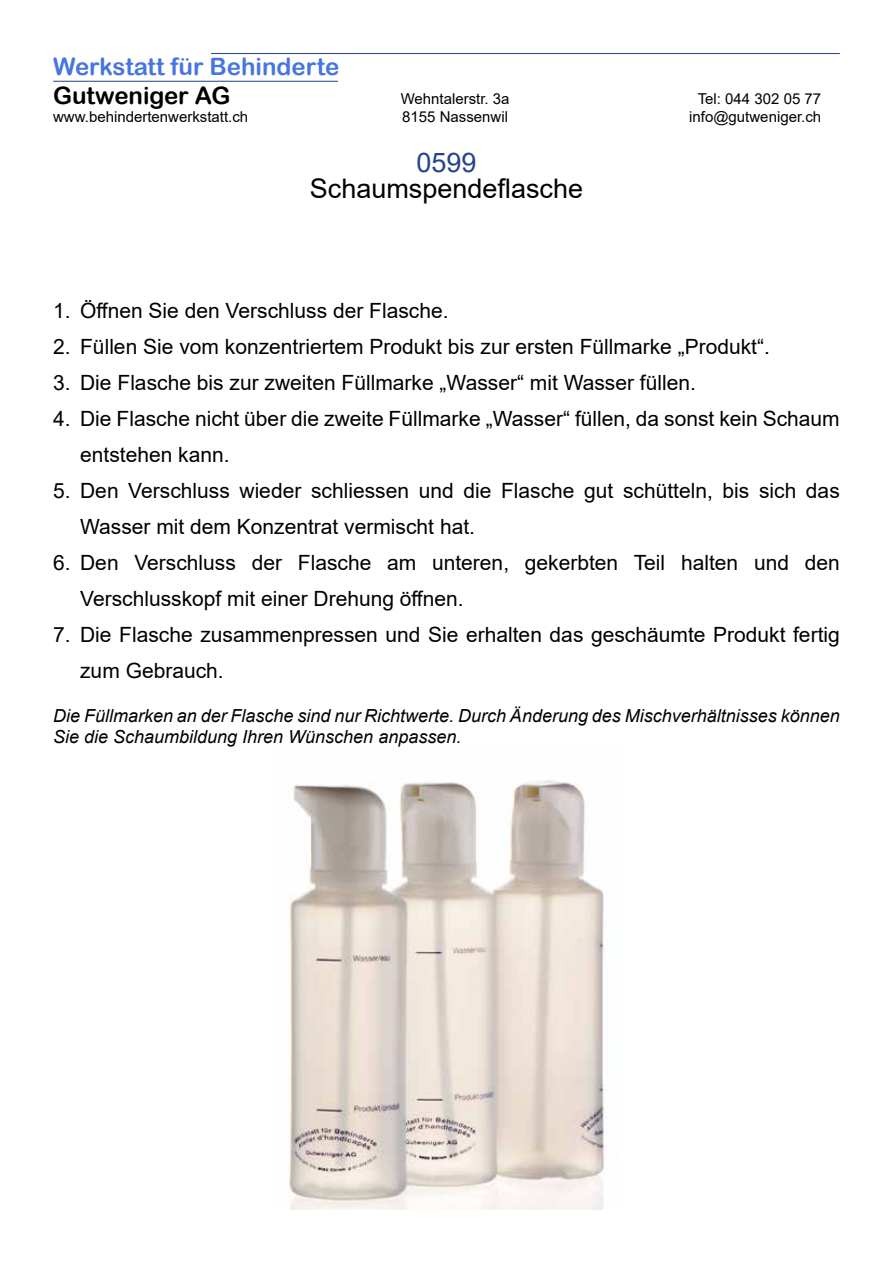
<style>
.page{position:relative;width:893px;height:1263px;background:#fff}
.page>*{position:absolute;margin:0;border:0;box-sizing:border-box;transform-origin:0 0}
.t1{font:27px "Arial";color:#000}
.t2{font:27px "Arial";color:#25408f}
.t3{font:24px "Arial Rounded MT Bold";color:#4675e1}
.t4{font:24px "Arial Rounded MT Bold";color:#000}
.t5{font:21px/36px "Arial";color:#000}
.t6{font:italic 18px/21.6px "Arial";color:#000}
.t7{font:15px "Arial";color:#000}
</style>
<div class="page">
<hr style="left:211px;top:53px;width:629px;height:1px;background:#25408f">
<hr style="left:53px;top:81px;width:285px;height:1px;background:#25408f">
<img style="left:288px;top:780px;width:319px;height:430px">
<p class="t3" style="left:53px;top:52px;width:288px">Werkstatt für Behinderte</p>
<p class="t4" style="left:53px;top:81px;width:179px">Gutweniger AG</p>
<p class="t7" style="left:401px;top:88px;width:110px">Wehntalerstr. 3a</p>
<p class="t7" style="left:698px;top:88px;width:125px">Tel: 044 302 05 77</p>
<p class="t7" style="left:53px;top:106px;width:197px">www.behindertenwerkstatt.ch</p>
<p class="t7" style="left:402px;top:106px;width:107px">8155 Nassenwil</p>
<p class="t7" style="left:689px;top:106px;width:133px">info@gutweniger.ch</p>
<p class="t2" style="left:416px;top:144px;width:62px">0599</p>
<p class="t1" style="left:310px;top:170px;width:275px">Schaumspendeflasche</p>
<p class="t5" style="left:53px;top:293px;width:397px">1. Öffnen Sie den Verschluss der Flasche.</p>
<p class="t5" style="left:53px;top:329px;width:718px">2. Füllen Sie vom konzentriertem Produkt bis zur ersten Füllmarke „Produkt“.</p>
<p class="t5" style="left:53px;top:365px;width:644px">3. Die Flasche bis zur zweiten Füllmarke „Wasser“ mit Wasser füllen.</p>
<p class="t5" style="left:80px;top:401px;width:761px;text-indent:-27px">4. Die Flasche nicht über die zweite Füllmarke „Wasser“ füllen, da sonst kein Schaum entstehen kann.</p>
<p class="t5" style="left:80px;top:473px;width:761px;text-indent:-27px">5. Den Verschluss wieder schliessen und die Flasche gut schütteln, bis sich das<br>Wasser mit dem Konzentrat vermischt hat.</p>
<p class="t5" style="left:80px;top:545px;width:761px;text-indent:-27px">6. Den Verschluss der Flasche am unteren, gekerbten Teil halten und den<br>Verschlusskopf mit einer Drehung öffnen.</p>
<p class="t5" style="left:80px;top:617px;width:761px;text-indent:-27px">7. Die Flasche zusammenpressen und Sie erhalten das geschäumte Produkt fertig zum Gebrauch.</p>
<p class="t6" style="left:53px;top:705px;width:788px">Die Füllmarken an der Flasche sind nur Richtwerte. Durch Änderung des Mischverhältnisses können<br>Sie die Schaumbildung Ihren Wünschen anpassen.</p>
</div>
